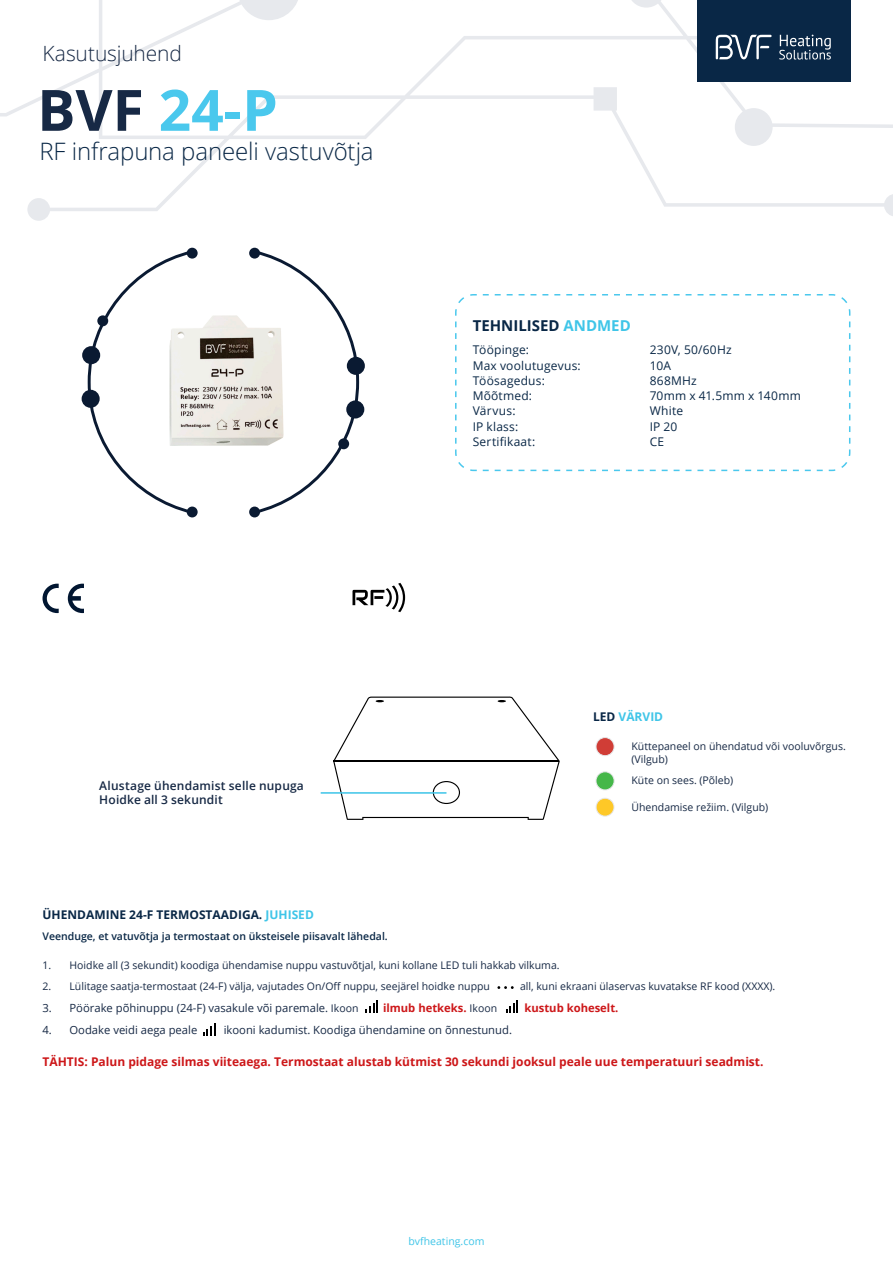
<style>
.page{position:relative;width:893px;height:1263px;background:#fff}
.page>*{position:absolute;margin:0;border:0;box-sizing:border-box;transform-origin:0 0}
.t1{font:700 57px "Open Sans";color:#4ac8ed}
.t2{font:300 24px "Open Sans";letter-spacing:-.005em;color:#092746}
.t3{font:300 21px "Open Sans";letter-spacing:-.005em;color:#172945}
.t4{font:700 15px "Open Sans";color:#092746}
.t5{font:12px "Open Sans";letter-spacing:.015em;color:#092746}
.t6{font:700 12px "Open Sans";color:#cd1719}
.t7{font:600 12px/14.4px "Open Sans";letter-spacing:.015em;color:#172945}
.t8{font:700 12px "Open Sans";color:#092746}
.t9{font:700 12px "Open Sans";color:#3fc5e8}
.t10{font:11.25px "Open Sans";color:#172945}
.t11{font:700 11.25px "Open Sans";color:#cd1719}
.t12{font:10.5px/12.6px "Open Sans";color:#172945}
.t13{font:600 10.5px "Open Sans";color:#092746}
.t14{font:10.5px "Open Sans";color:#3fc5e8}
.s1{color:#172945}
.s2{color:#3fc5e8}
.s3{color:#092746}
.s4{font-size:10.5px}
.s5{font-weight:400;font-size:10.5px;color:#172945}
</style>
<div class="page">
<svg style="left:0;top:0;width:893px;height:221px"></svg>
<div style="left:697px;top:0;width:153px;height:82px;background:#092746"></div>
<svg style="left:779px;top:35px;width:52px;height:25px"></svg>
<svg style="left:716px;top:35px;width:56px;height:24px"></svg>
<svg style="left:88px;top:250px;width:104px;height:264px"></svg>
<div style="left:187px;top:248px;width:11px;height:11px;background:#0a1a32;border-radius:50%"></div>
<div style="left:97px;top:315px;width:11px;height:11px;background:#0a1a32;border-radius:50%"></div>
<div style="left:82px;top:346px;width:18px;height:18px;background:#0a1a32;border-radius:50%"></div>
<div style="left:82px;top:390px;width:18px;height:18px;background:#0a1a32;border-radius:50%"></div>
<div style="left:187px;top:507px;width:11px;height:10px;background:#0a1a32;border-radius:50%"></div>
<svg style="left:255px;top:250px;width:104px;height:263px"></svg>
<div style="left:249px;top:248px;width:11px;height:11px;background:#0a1a32;border-radius:50%"></div>
<div style="left:338px;top:438px;width:11px;height:11px;background:#0a1a32;border-radius:50%"></div>
<div style="left:346px;top:400px;width:18px;height:18px;background:#0a1a32;border-radius:50%"></div>
<div style="left:347px;top:357px;width:18px;height:18px;background:#0a1a32;border-radius:50%"></div>
<div style="left:249px;top:507px;width:11px;height:10px;background:#0a1a32;border-radius:50%"></div>
<svg style="left:43px;top:584px;width:16px;height:29px"></svg>
<svg style="left:68px;top:584px;width:16px;height:29px"></svg>
<img style="left:169px;top:316px;width:114px;height:129px">
<svg style="left:455px;top:294px;width:396px;height:178px"></svg>
<svg style="left:352px;top:583px;width:53px;height:29px"></svg>
<svg style="left:333px;top:696px;width:227px;height:124px"></svg>
<hr style="left:334px;top:761px;width:225px;height:1px;background:#000">
<hr style="left:321px;top:792px;width:125px;height:2px;background:#3fc5e8">
<div style="left:596px;top:737px;width:18px;height:19px;background:#d03d36;border-radius:50%"></div>
<div style="left:596px;top:737px;width:18px;height:19px;border:1px solid #e6e7e9;border-radius:50%"></div>
<div style="left:596px;top:772px;width:18px;height:18px;background:#45b749;border-radius:50%"></div>
<div style="left:596px;top:771px;width:18px;height:19px;border:1px solid #e6e7e9;border-radius:50%"></div>
<div style="left:596px;top:798px;width:18px;height:18px;background:#fec827;border-radius:50%"></div>
<div style="left:596px;top:798px;width:18px;height:19px;border:1px solid #e6e7e9;border-radius:50%"></div>
<svg style="left:365px;top:1000px;width:13px;height:13px"></svg>
<svg style="left:506px;top:1000px;width:12px;height:13px"></svg>
<svg style="left:497px;top:986px;width:17px;height:3px"></svg>
<svg style="left:203px;top:1023px;width:13px;height:13px"></svg>
<p class="t3" style="left:43px;top:39px;width:141px">Kasutusjuhend</p>
<p class="t1" style="left:37px;top:70px;width:242px"><span class="s1">BVF</span> 24-P</p>
<p class="t2" style="left:39px;top:135px;width:336px">RF infrapuna paneeli vastuvõtja</p>
<p class="t4" style="left:473px;top:315px;width:160px">TEHNILISED <span class="s2">ANDMED</span></p>
<p class="t5" style="left:473px;top:342px;width:58px">Tööpinge:</p>
<p class="t5" style="left:650px;top:342px;width:83px">230V, 50/60Hz</p>
<p class="t5" style="left:473px;top:357px;width:110px">Max voolutugevus:</p>
<p class="t5" style="left:650px;top:357px;width:23px">10A</p>
<p class="t5" style="left:473px;top:372px;width:74px">Töösagedus:</p>
<p class="t5" style="left:650px;top:372px;width:49px">868MHz</p>
<p class="t5" style="left:473px;top:388px;width:61px">Mõõtmed:</p>
<p class="t5" style="left:650px;top:388px;width:153px">70mm x 41.5mm x 140mm</p>
<p class="t5" style="left:473px;top:403px;width:44px">Värvus:</p>
<p class="t5" style="left:650px;top:403px;width:35px">White</p>
<p class="t5" style="left:473px;top:418px;width:47px">IP klass:</p>
<p class="t5" style="left:650px;top:418px;width:29px">IP 20</p>
<p class="t5" style="left:473px;top:433px;width:64px">Sertifikaat:</p>
<p class="t5" style="left:650px;top:433px;width:16px">CE</p>
<p class="t7" style="left:99px;top:778px;width:206px">Alustage ühendamist selle nupuga<br>Hoidke all 3 sekundit</p>
<p class="t9" style="left:593px;top:708px;width:72px"><span class="s3">LED</span> VÄRVID</p>
<p class="t12" style="left:631px;top:740px;width:216px">Küttepaneel on ühendatud või vooluvõrgus. (Vilgub)</p>
<p class="t12" style="left:631px;top:774px;width:103px">Küte on sees. (Põleb)</p>
<p class="t12" style="left:631px;top:800px;width:138px">Ühendamise režiim. (Vilgub)</p>
<p class="t8" style="left:43px;top:906px;width:273px">ÜHENDAMINE 24-F TERMOSTAADIGA. <span class="s2">JUHISED</span></p>
<p class="t13" style="left:43px;top:929px;width:347px">Veenduge, et vatuvõtja ja termostaat on üksteisele piisavalt lähedal.</p>
<p class="t12" style="left:43px;top:959px;width:519px">1. Hoidke all (3 sekundit) koodiga ühendamise nuppu vastuvõtjal, kuni kollane LED tuli hakkab vilkuma.</p>
<p class="t12" style="left:43px;top:980px;width:449px">2. Lülitage saatja-termostaat (24-F) välja, vajutades On/Off nuppu, seejärel hoidke nuppu</p>
<p class="t12" style="left:520px;top:980px;width:257px">all, kuni ekraani ülaservas kuvatakse RF kood (XXXX).</p>
<p class="t10" style="left:43px;top:1001px;width:317px">3. Pöörake põhinuppu (24-F) vasakule või paremale. <span class="s4">Ikoon</span></p>
<p class="t11" style="left:383px;top:1000px;width:116px">ilmub hetkeks. <span class="s5">Ikoon</span></p>
<p class="t11" style="left:524px;top:1000px;width:96px">kustub koheselt.</p>
<p class="t10" style="left:43px;top:1023px;width:156px">4. Oodake veidi aega peale</p>
<p class="t10" style="left:224px;top:1023px;width:290px">ikooni kadumist. Koodiga ühendamine on õnnestunud.</p>
<p class="t6" style="left:43px;top:1053px;width:722px">TÄHTIS: Palun pidage silmas viiteaega. Termostaat alustab kütmist 30 sekundi jooksul peale uue temperatuuri seadmist.</p>
<p class="t14" style="left:409px;top:1234px;width:77px">bvfheating.com</p>
</div>
